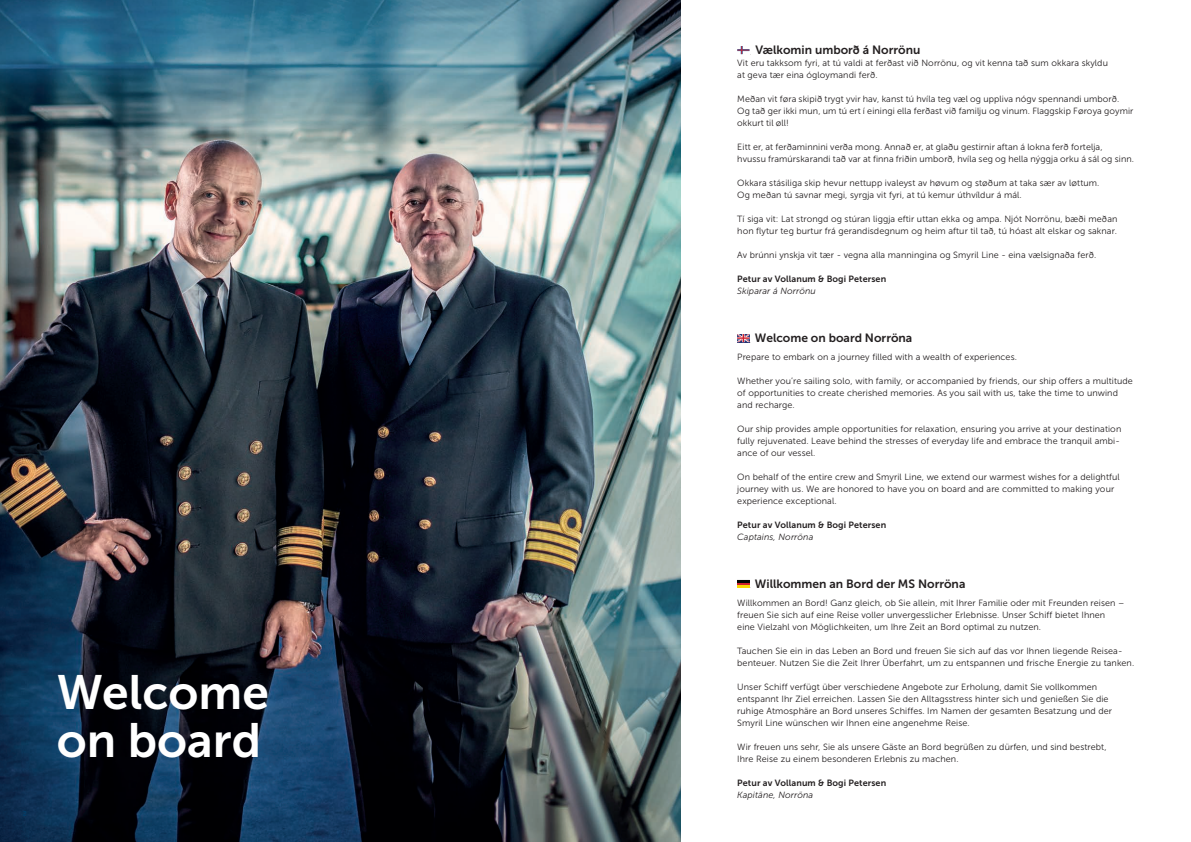
<style>
.page{position:relative;width:1191px;height:842px;background:#fff}
.page>*{position:absolute;margin:0;border:0;box-sizing:border-box;transform-origin:0 0}
.Yvurskrift{font:48px/48px "Museo Sans 700";color:#fff}
.Mellemrubrik{font:12px "Museo Sans 700";color:#231f20}
.Breadtext{font:12px "Museo Sans 700";color:#231f20}
.Breadtext-2{font:9px/12px "Museo Sans 300";letter-spacing:.01em;color:#231f20}
.Breadtext-3{font:9px "Museo Sans 700";letter-spacing:.01em;color:#231f20}
.Breadtext-4{font:italic 9px "Museo Sans 300";letter-spacing:.01em;color:#231f20}
</style>
<div class="page">
<svg style="left:737px;top:46px;width:12px;height:8px"></svg>
<svg style="left:737px;top:334px;width:12px;height:8px"></svg>
<svg style="left:737px;top:580px;width:12px;height:8px"></svg>
<img style="left:0;top:0;width:680px;height:842px">
<p class="Yvurskrift" style="left:57px;top:668px;width:214px">Welcome on board</p>
<p class="Breadtext" style="left:755px;top:43px;width:166px">Vælkomin umborð á Norrönu</p>
<p class="Breadtext-2" style="left:737px;top:57px;width:372px">Vit eru takksom fyri, at tú valdi at ferðast við Norrönu, og vit kenna tað sum okkara skyldu</p>
<p class="Breadtext-2" style="left:737px;top:69px;width:142px">at geva tær eina ógloymandi ferð.</p>
<p class="Breadtext-2" style="left:737px;top:93px;width:398px">Meðan vit føra skipið trygt yvir hav, kanst tú hvíla teg væl og uppliva nógv spennandi umborð.<br>Og tað ger ikki mun, um tú ert í einingi ella ferðast við familju og vinum. Flaggskip Føroya goymir okkurt til øll!</p>
<p class="Breadtext-2" style="left:737px;top:141px;width:367px">Eitt er, at ferðaminnini verða mong. Annað er, at glaðu gestirnir aftan á lokna ferð fortelja,</p>
<p class="Breadtext-2" style="left:737px;top:153px;width:398px">hvussu framúrskarandi tað var at finna friðin umborð, hvíla seg og hella nýggja orku á sál og sinn.</p>
<p class="Breadtext-2" style="left:737px;top:177px;width:364px">Okkara stásiliga skip hevur nettupp ivaleyst av høvum og støðum at taka sær av løttum.</p>
<p class="Breadtext-2" style="left:737px;top:189px;width:286px">Og meðan tú savnar megi, syrgja vit fyri, at tú kemur úthvíldur á mál.</p>
<p class="Breadtext-2" style="left:737px;top:213px;width:382px">Tí siga vit: Lat strongd og stúran liggja eftir uttan ekka og ampa. Njót Norrönu, bæði meðan hon flytur teg burtur frá gerandisdegnum og heim aftur til tað, tú hóast alt elskar og saknar.</p>
<p class="Breadtext-2" style="left:737px;top:249px;width:360px">Av brúnni ynskja vit tær - vegna alla manningina og Smyril Line - eina vælsignaða ferð.</p>
<p class="Breadtext-3" style="left:737px;top:274px;width:150px">Petur av Vollanum &amp; Bogi Petersen</p>
<p class="Breadtext-4" style="left:737px;top:286px;width:80px">Skiparar á Norrönu</p>
<p class="Mellemrubrik" style="left:755px;top:331px;width:159px">Welcome on board Norröna</p>
<p class="Breadtext-2" style="left:737px;top:351px;width:281px">Prepare to embark on a journey filled with a wealth of experiences.</p>
<p class="Breadtext-2" style="left:737px;top:375px;width:397px">Whether you’re sailing solo, with family, or accompanied by friends, our ship offers a multitude of opportunities to create cherished memories. As you sail with us, take the time to unwind and recharge.</p>
<p class="Breadtext-2" style="left:737px;top:423px;width:385px">Our ship provides ample opportunities for relaxation, ensuring you arrive at your destination fully rejuvenated. Leave behind the stresses of everyday life and embrace the tranquil ambi&shy;ance of our vessel.</p>
<p class="Breadtext-2" style="left:737px;top:471px;width:384px">On behalf of the entire crew and Smyril Line, we extend our warmest wishes for a delightful journey with us. We are honored to have you on board and are committed to making your experience exceptional.</p>
<p class="Breadtext-3" style="left:737px;top:520px;width:150px">Petur av Vollanum &amp; Bogi Petersen</p>
<p class="Breadtext-4" style="left:737px;top:532px;width:78px">Captains, Norröna</p>
<p class="Mellemrubrik" style="left:755px;top:577px;width:212px">Willkommen an Bord der MS Norröna</p>
<p class="Breadtext-2" style="left:737px;top:596px;width:389px">Willkommen an Bord! Ganz gleich, ob Sie allein, mit Ihrer Familie oder mit Freunden reisen – freuen Sie sich auf eine Reise voller unvergesslicher Erlebnisse. Unser Schiff bietet Ihnen</p>
<p class="Breadtext-2" style="left:737px;top:620px;width:305px">eine Vielzahl von Möglichkeiten, um Ihre Zeit an Bord optimal zu nutzen.</p>
<p class="Breadtext-2" style="left:737px;top:644px;width:398px">Tauchen Sie ein in das Leben an Bord und freuen Sie sich auf das vor Ihnen liegende Reisea&shy;benteuer. Nutzen Sie die Zeit Ihrer Überfahrt, um zu entspannen und frische Energie zu tanken.</p>
<p class="Breadtext-2" style="left:737px;top:680px;width:376px">Unser Schiff verfügt über verschiedene Angebote zur Erholung, damit Sie vollkommen entspannt Ihr Ziel erreichen. Lassen Sie den Alltagsstress hinter sich und genießen Sie die ruhige Atmosphäre an Bord unseres Schiffes. Im Namen der gesamten Besatzung und der Smyril Line wünschen wir Ihnen eine angenehme Reise.</p>
<p class="Breadtext-2" style="left:737px;top:740px;width:371px">Wir freuen uns sehr, Sie als unsere Gäste an Bord begrüßen zu dürfen, und sind bestrebt,</p>
<p class="Breadtext-2" style="left:737px;top:752px;width:223px">Ihre Reise zu einem besonderen Erlebnis zu machen.</p>
<p class="Breadtext-3" style="left:737px;top:777px;width:150px">Petur av Vollanum &amp; Bogi Petersen</p>
<p class="Breadtext-4" style="left:737px;top:790px;width:77px">Kapitäne, Norröna</p>
</div>
